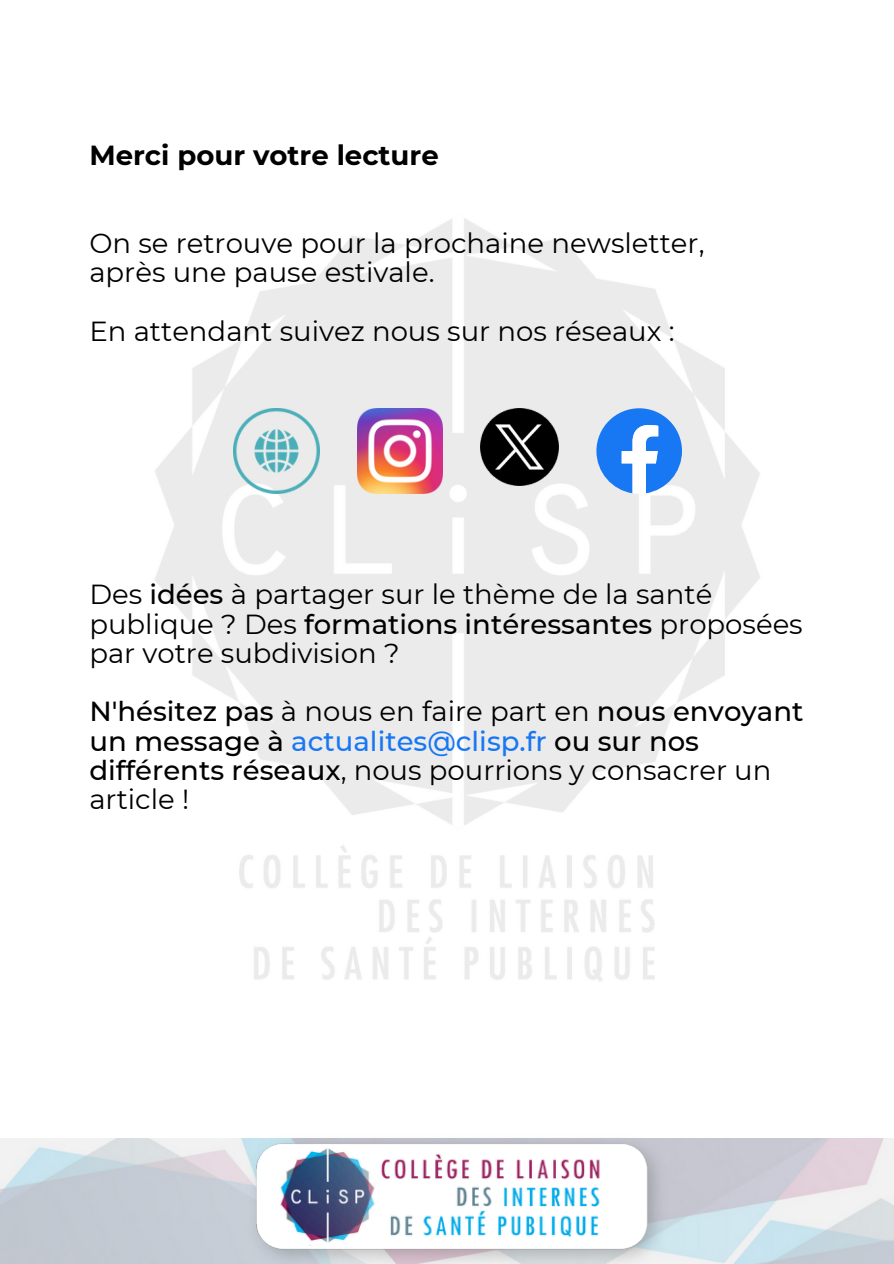
<style>
.page{position:relative;width:894px;height:1264px;background:#fff}
.page>*{position:absolute;margin:0;border:0;box-sizing:border-box;transform-origin:0 0}
.t1{font:27.6px/29.2px "Montserrat";color:#000}
.t2{font:500 27.6px/29.2px "Montserrat";color:#000}
.t3{font:700 27.6px "Montserrat";color:#000}
.s1{font-weight:500}
.s2{font-weight:400}
.s3{color:#1877f2}
</style>
<div class="page">
<img style="left:0;top:1138px;width:893px;height:125px">
<img style="left:217px;top:981px;width:481px;height:282px">
<img style="left:155px;top:218px;width:605px;height:763px">
<img style="left:234px;top:408px;width:85px;height:86px">
<img style="left:357px;top:408px;width:85px;height:86px">
<svg style="left:596px;top:408px;width:85px;height:86px"></svg>
<img style="left:480px;top:408px;width:78px;height:78px">
<p class="t3" style="left:89px;top:139px;width:351px">Merci pour votre lecture</p>
<p class="t1" style="left:89px;top:229px;width:616px">On se retrouve pour la prochaine newsletter,</p>
<p class="t1" style="left:89px;top:258px;width:346px">après une pause estivale.</p>
<p class="t1" style="left:89px;top:316px;width:586px">En attendant suivez nous sur nos réseaux :</p>
<p class="t1" style="left:89px;top:580px;width:714px">Des <span class="s1">idées</span> à partager sur le thème de la santé publique ? Des <span class="s1">formations intéressantes</span> proposées par votre subdivision ?</p>
<p class="t2" style="left:89px;top:697px;width:715px">N'hésitez pas <span class="s2">à nous en faire part en</span> nous envoyant un message à <span class="s3">actualites@clisp.fr</span> ou sur nos différents réseaux<span class="s2">, nous pourrions y consacrer un article !</span></p>
</div>
